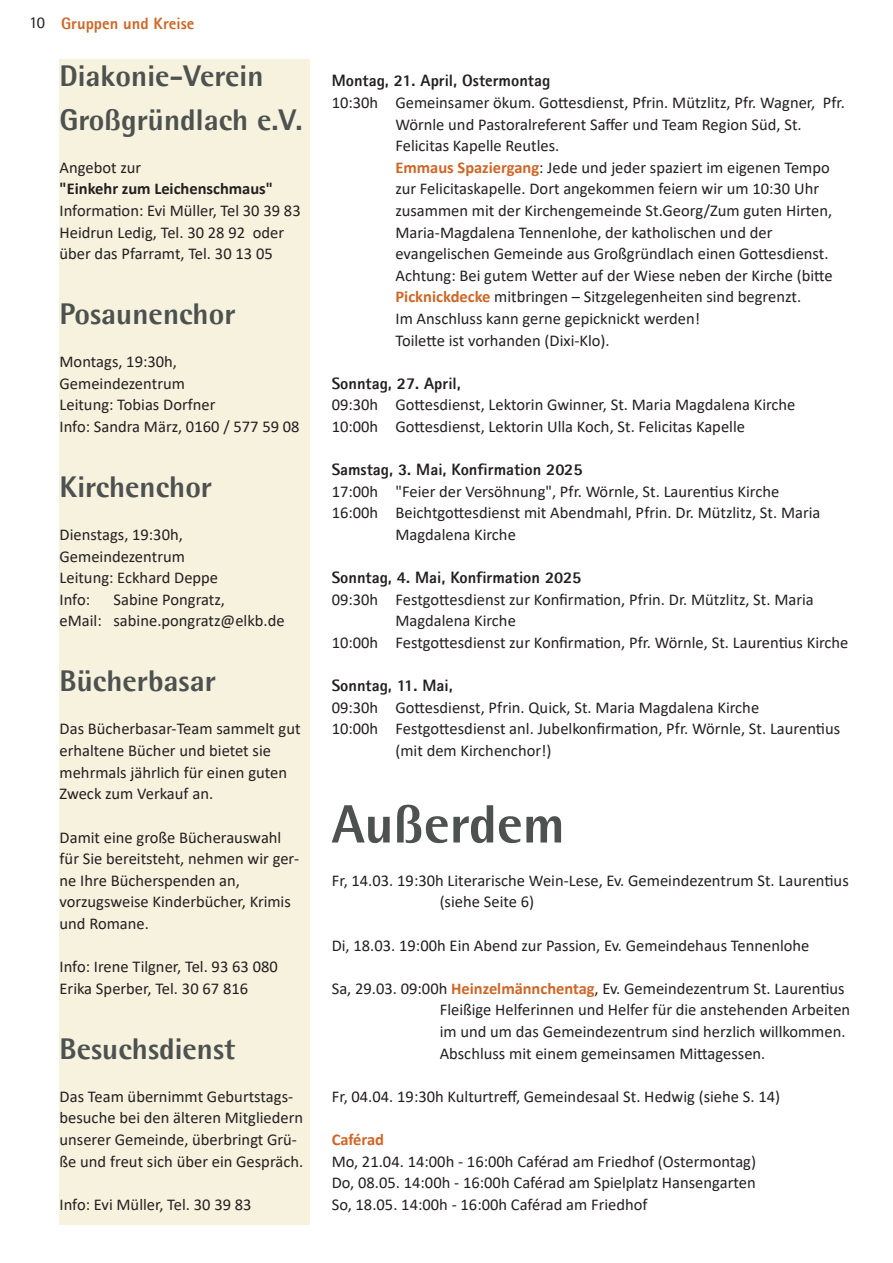
<style>
.page{position:relative;width:893px;height:1263px;background:#fff}
.page>*{position:absolute;margin:0;border:0;box-sizing:border-box;transform-origin:0 0}
.t1{font:800 54px "Agfa Rotis Semisans";color:#4d5250}
.t2{font:800 30px/43.2px "Agfa Rotis Semisans";color:#4d5250}
.t3{font:16.5px/21.6px "Calibri";color:#231f20}
.t4{font:800 16.5px "Agfa Rotis Sans Serif";color:#231f20}
.t5{font:700 16.5px "Calibri";color:#231f20}
.t6{font:800 16.5px "Agfa Rotis Sans Serif";color:#ce6626}
.t7{font:700 16.5px "Calibri";letter-spacing:-.005em;color:#ce6626}
.t8{font:16.5px "Agfa Rotis Semisans";color:#231f20}
.s1{font-weight:700;color:#ce6626}
</style>
<div class="page">
<div style="left:60px;top:60px;width:250px;height:1165px;background:#f6f2de"></div>
<p class="t8" style="left:29px;top:12px;width:17px">10</p>
<p class="t6" style="left:61px;top:12px;width:135px">Gruppen und Kreise</p>
<h2 class="t2" style="left:60px;top:54px;width:245px">Diakonie-Verein<br>Großgründlach e.V.</h2>
<p class="t3" style="left:60px;top:158px;width:83px">Angebot zur</p>
<p class="t5" style="left:60px;top:182px;width:215px">"Einkehr zum Leichenschmaus"</p>
<p class="t3" style="left:60px;top:201px;width:243px">Information: Evi Müller, Tel 30 39 83<br>Heidrun Ledig, Tel. 30 28 92 oder über das Pfarramt, Tel. 30 13 05</p>
<h2 class="t2" style="left:60px;top:292px;width:177px">Posaunenchor</h2>
<p class="t3" style="left:60px;top:352px;width:242px">Montags, 19:30h,<br>Gemeindezentrum<br>Leitung: Tobias Dorfner<br>Info: Sandra März, 0160 / 577 59 08</p>
<h2 class="t2" style="left:60px;top:464px;width:154px">Kirchenchor</h2>
<p class="t3" style="left:60px;top:525px;width:160px">Dienstags, 19:30h,<br>Gemeindezentrum<br>Leitung: Eckhard Deppe<br>Info:</p>
<p class="t3" style="left:60px;top:590px;width:227px;text-align:center">Sabine Pongratz,<br>eMail: sabine.pongratz@elkb.de</p>
<h2 class="t2" style="left:60px;top:659px;width:158px">Bücherbasar</h2>
<p class="t3" style="left:60px;top:719px;width:243px">Das Bücherbasar‐Team sammelt gut erhaltene Bücher und bietet sie mehrmals jährlich für einen guten<br>Zweck zum Verkauf an.</p>
<p class="t3" style="left:60px;top:827px;width:241px">Damit eine große Bücherauswahl für Sie bereitsteht, nehmen wir ger‐ ne Ihre Bücherspenden an, vorzugsweise Kinderbücher, Krimis und Romane.</p>
<p class="t3" style="left:60px;top:957px;width:220px">Info: Irene Tilgner, Tel. 93 63 080<br>Erika Sperber, Tel. 30 67 816</p>
<h2 class="t2" style="left:60px;top:1026px;width:177px">Besuchsdienst</h2>
<p class="t3" style="left:60px;top:1087px;width:245px">Das Team übernimmt Geburtstags‐ besuche bei den älteren Mitgliedern unserer Gemeinde, überbringt Grü‐ ße und freut sich über ein Gespräch.</p>
<p class="t3" style="left:60px;top:1195px;width:194px">Info: Evi Müller, Tel. 30 39 83</p>
<p class="t4" style="left:332px;top:70px;width:220px">Montag, 21. April, Ostermontag</p>
<p class="t3" style="left:395px;top:93px;width:451px;text-indent:-64px">10:30h Gemeinsamer ökum. Gottesdienst, Pfrin. Mützlitz, Pfr. Wagner, Pfr.<br>Wörnle und Pastoralreferent Saffer und Team Region Süd, St.<br>Felicitas Kapelle Reutles.<br><span class="s1">Emmaus Spaziergang</span>: Jede und jeder spaziert im eigenen Tempo zur Felicitaskapelle. Dort angekommen feiern wir um 10:30 Uhr zusammen mit der Kirchengemeinde St.Georg/Zum guten Hirten, Maria‐Magdalena Tennenlohe, der katholischen und der evangelischen Gemeinde aus Großgründlach einen Gottesdienst.<br>Achtung: Bei gutem Wetter auf der Wiese neben der Kirche (bitte <span class="s1">Picknickdecke</span> mitbringen – Sitzgelegenheiten sind begrenzt.<br>Im Anschluss kann gerne gepicknickt werden!<br>Toilette ist vorhanden (Dixi‐Klo).</p>
<p class="t4" style="left:332px;top:373px;width:131px">Sonntag, 27. April,</p>
<p class="t3" style="left:332px;top:395px;width:465px">09:30h Gottesdienst, Lektorin Gwinner, St. Maria Magdalena Kirche<br>10:00h Gottesdienst, Lektorin Ulla Koch, St. Felicitas Kapelle</p>
<p class="t4" style="left:332px;top:459px;width:252px">Samstag, 3. Mai, Konfirmation 2025</p>
<p class="t3" style="left:332px;top:482px;width:449px">17:00h "Feier der Versöhnung", Pfr. Wörnle, St. Laurentius Kirche</p>
<p class="t3" style="left:332px;top:503px;width:490px">16:00h Beichtgottesdienst mit Abendmahl, Pfrin. Dr. Mützlitz, St. Maria</p>
<p class="t3" style="left:395px;top:525px;width:122px">Magdalena Kirche</p>
<p class="t4" style="left:332px;top:567px;width:251px">Sonntag, 4. Mai, Konfirmation 2025</p>
<p class="t3" style="left:332px;top:590px;width:484px">09:30h Festgottesdienst zur Konfirmation, Pfrin. Dr. Mützlitz, St. Maria</p>
<p class="t3" style="left:395px;top:611px;width:122px">Magdalena Kirche</p>
<p class="t3" style="left:332px;top:633px;width:518px">10:00h Festgottesdienst zur Konfirmation, Pfr. Wörnle, St. Laurentius Kirche</p>
<p class="t4" style="left:332px;top:675px;width:122px">Sonntag, 11. Mai,</p>
<p class="t3" style="left:332px;top:698px;width:429px">09:30h Gottesdienst, Pfrin. Quick, St. Maria Magdalena Kirche</p>
<p class="t3" style="left:332px;top:719px;width:510px">10:00h Festgottesdienst anl. Jubelkonfirmation, Pfr. Wörnle, St. Laurentius</p>
<p class="t3" style="left:395px;top:741px;width:158px">(mit dem Kirchenchor!)</p>
<h1 class="t1" style="left:332px;top:790px;width:235px">Außerdem</h1>
<p class="t3" style="left:440px;top:871px;width:411px;text-indent:-108px">Fr, 14.03. 19:30h Literarische Wein‐Lese, Ev. Gemeindezentrum St. Laurentius (siehe Seite 6)</p>
<p class="t3" style="left:332px;top:935px;width:479px">Di, 18.03. 19:00h Ein Abend zur Passion, Ev. Gemeindehaus Tennenlohe</p>
<p class="t3" style="left:440px;top:979px;width:412px;text-indent:-108px">Sa, 29.03. 09:00h <span class="s1">Heinzelmännchentag</span>, Ev. Gemeindezentrum St. Laurentius Fleißige Helferinnen und Helfer für die anstehenden Arbeiten im und um das Gemeindezentrum sind herzlich willkommen.<br>Abschluss mit einem gemeinsamen Mittagessen.</p>
<p class="t3" style="left:332px;top:1087px;width:450px">Fr, 04.04. 19:30h Kulturtreff, Gemeindesaal St. Hedwig (siehe S. 14)</p>
<p class="t7" style="left:332px;top:1132px;width:54px">Caférad</p>
<p class="t3" style="left:332px;top:1151px;width:426px;text-align:justify">Mo, 21.04. 14:00h ‐ 16:00h Caférad am Friedhof (Ostermontag)<br>Do, 08.05. 14:00h ‐ 16:00h Caférad am Spielplatz Hansengarten So, 18.05. 14:00h ‐ 16:00h Caférad am Friedhof</p>
</div>
